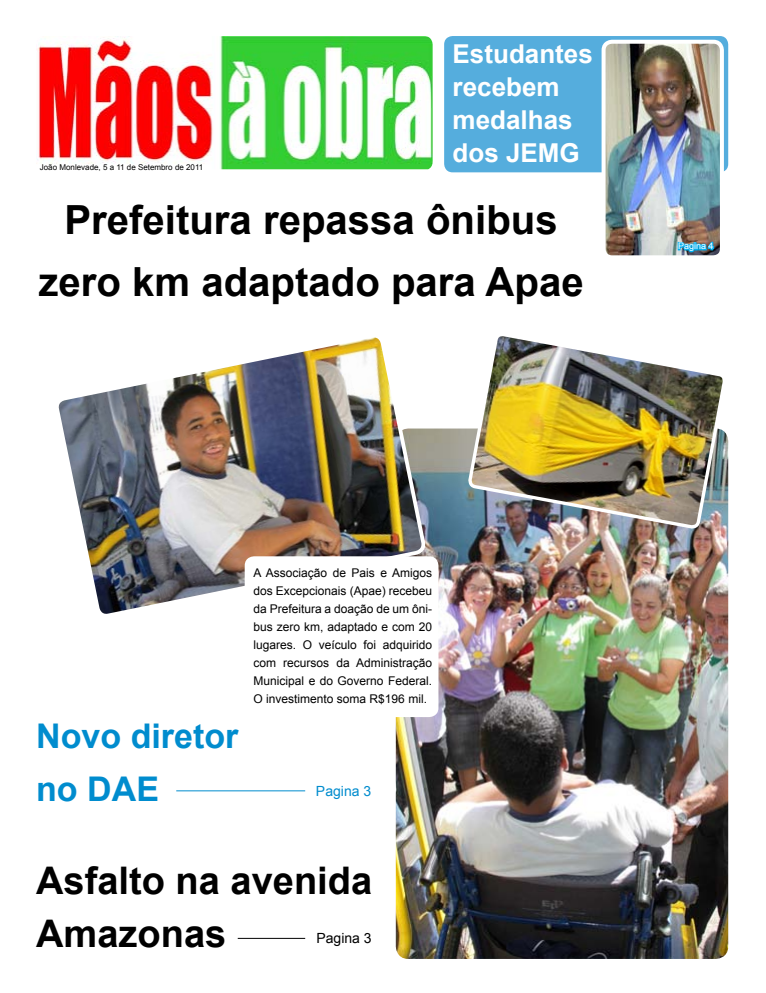
<style>
.page{position:relative;width:766px;height:993px;background:#fff}
.page>*{position:absolute;margin:0;border:0;box-sizing:border-box;transform-origin:0 0}
.t1{font:700 40.1px/62px "Arial";color:#000;text-align:center}
.t2{font:700 38px/53px "Arial";color:#000}
.t3{font:700 34px/53px "Arial";color:#008cce}
.t4{font:700 26px/33px "Arial";color:#fff}
.t5{font:14px "Arial";color:#000}
.t6{font:14px "Arial";color:#008cce}
.t7{font:12px/18px "Arial";color:#000;text-align:justify}
.t8{font:9px "Arial";color:#fff}
.t9{font:8px "Arial";color:#000}
</style>
<div class="page">
<img style="left:395px;top:428px;width:333px;height:530px">
<img style="left:58px;top:337px;width:367px;height:277px">
<img style="left:37px;top:36px;width:395px;height:133px">
<div style="left:244px;top:556px;width:194px;height:160px;background:#fff;border-radius:9px"></div>
<img style="left:466px;top:336px;width:262px;height:194px">
<hr style="left:238px;top:937px;width:67px;height:1px;background:#000">
<hr style="left:176px;top:790px;width:129px;height:1px;background:#008cce">
<div style="left:444px;top:36px;width:284px;height:136px;background:#55addd;border-radius:9px"></div>
<img style="left:606px;top:45px;width:112px;height:209px">
<div style="left:601px;top:40px;width:122px;height:219px;border:4px solid #fff;border-radius:9px"></div>
<svg style="left:676px;top:238px;width:39px;height:16px"></svg>
<p class="t9" style="left:40px;top:161px;width:165px">João Monlevade, 5 a 11 de Setembro de 2011</p>
<h3 class="t4" style="left:452px;top:38px;width:142px">Estudantes recebem medalhas dos JEMG</h3>
<h1 class="t1" style="left:38px;top:190px;width:546px">Prefeitura repassa ônibus zero km adaptado para Apae</h1>
<p class="t8" style="left:677px;top:240px;width:37px">Pagina 4</p>
<h3 class="t3" style="left:36px;top:710px;width:204px">Novo diretor no DAE</h3>
<p class="t7" style="left:253px;top:564px;width:180px">A Associação de Pais e Amigos dos Excepcionais (Apae) recebeu da Prefeitura a doação de um ôni&shy;bus zero km, adaptado e com 20 lugares. O veículo foi adquirido com recursos da Administração Municipal e do Governo Federal.<br>O investimento soma R$196 mil.</p>
<p class="t6" style="left:316px;top:781px;width:57px">Pagina 3</p>
<h2 class="t2" style="left:36px;top:855px;width:337px">Asfalto na avenida<br>Amazonas</h2>
<p class="t5" style="left:316px;top:928px;width:57px">Pagina 3</p>
</div>
